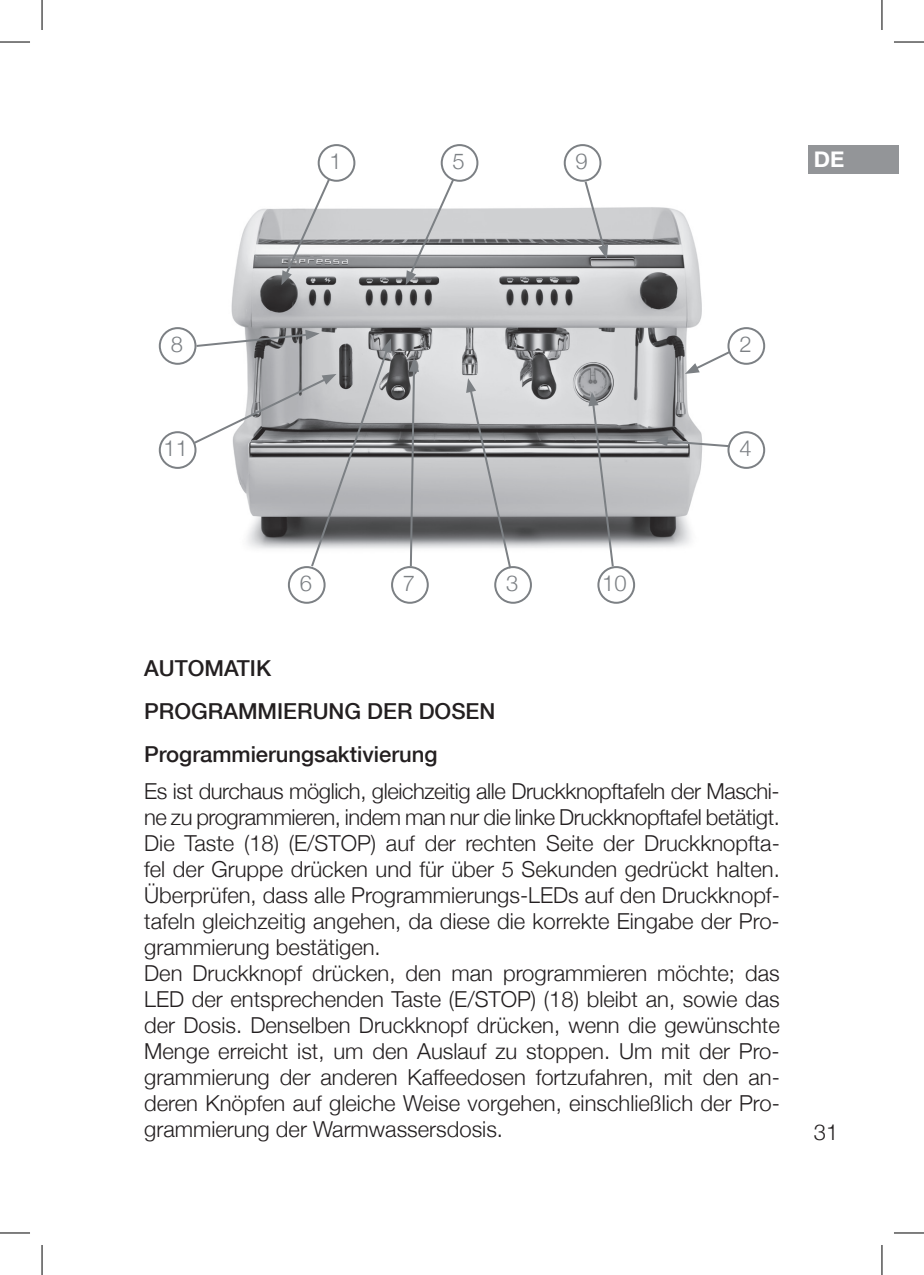
<style>
.page{position:relative;width:924px;height:1275px;background:#fff}
.page>*{position:absolute;margin:0;border:0;box-sizing:border-box;transform-origin:0 0}
.t1{font:300 22px/26px "Helvetica Neue";color:#231f20}
.t2{font:500 22px/43px "Helvetica Neue";color:#231f20}
.t3{font:300 22px "Helvetica Neue";color:#7c8084}
.t4{font:700 22px "Helvetica Neue";color:#fff}
</style>
<div class="page">
<div style="left:807px;top:145px;width:91px;height:29px;background:#939598"></div>
<img style="left:231px;top:207px;width:471px;height:342px">
<svg style="left:281px;top:177px;width:50px;height:108px"></svg>
<svg style="left:405px;top:177px;width:51px;height:108px"></svg>
<svg style="left:583px;top:179px;width:24px;height:80px"></svg>
<svg style="left:684px;top:349px;width:47px;height:25px"></svg>
<svg style="left:653px;top:436px;width:78px;height:12px"></svg>
<svg style="left:192px;top:330px;width:199px;height:238px"></svg>
<svg style="left:408px;top:358px;width:11px;height:210px;background:#9d9ea1"></svg>
<svg style="left:466px;top:378px;width:46px;height:192px;background:#b0b1b3"></svg>
<svg style="left:588px;top:392px;width:26px;height:174px;background:#a8a9ab"></svg>
<div style="left:317px;top:144px;width:38px;height:38px;border:2px solid #7c8084;border-radius:50%"></div>
<div style="left:288px;top:566px;width:37px;height:38px;border:2px solid #7c8084;border-radius:50%"></div>
<div style="left:391px;top:566px;width:37px;height:38px;border:2px solid #7c8084;border-radius:50%"></div>
<div style="left:494px;top:566px;width:37px;height:38px;border:2px solid #7c8084;border-radius:50%"></div>
<div style="left:597px;top:566px;width:37px;height:38px;border:2px solid #7c8084;border-radius:50%"></div>
<div style="left:159px;top:327px;width:37px;height:38px;border:2px solid #7c8084;border-radius:50%"></div>
<div style="left:727px;top:327px;width:37px;height:38px;border:2px solid #7c8084;border-radius:50%"></div>
<div style="left:159px;top:431px;width:37px;height:38px;border:2px solid #7c8084;border-radius:50%"></div>
<div style="left:727px;top:431px;width:37px;height:38px;border:2px solid #7c8084;border-radius:50%"></div>
<div style="left:440px;top:144px;width:38px;height:38px;border:2px solid #7c8084;border-radius:50%"></div>
<div style="left:563px;top:144px;width:38px;height:38px;border:2px solid #7c8084;border-radius:50%"></div>
<hr style="left:0;top:42px;width:30px;height:1px;background:#000">
<hr style="left:893px;top:42px;width:30px;height:1px;background:#000">
<hr style="left:0;top:1232px;width:30px;height:1px;background:#000">
<hr style="left:893px;top:1232px;width:30px;height:1px;background:#000">
<hr style="left:42px;top:0;width:1px;height:30px;background:#000">
<hr style="left:42px;top:1245px;width:1px;height:30px;background:#000">
<hr style="left:881px;top:0;width:1px;height:30px;background:#000">
<hr style="left:881px;top:1245px;width:1px;height:30px;background:#000">
<p class="t3" style="left:329px;top:144px;width:14px">1</p>
<p class="t3" style="left:452px;top:144px;width:14px">5</p>
<p class="t3" style="left:575px;top:144px;width:14px">9</p>
<p class="t4" style="left:813px;top:142px;width:32px">DE</p>
<p class="t3" style="left:171px;top:327px;width:14px">8</p>
<p class="t3" style="left:739px;top:327px;width:14px">2</p>
<p class="t3" style="left:163px;top:431px;width:26px">11</p>
<p class="t3" style="left:739px;top:431px;width:14px">4</p>
<p class="t3" style="left:299px;top:566px;width:14px">6</p>
<p class="t3" style="left:403px;top:566px;width:14px">7</p>
<p class="t3" style="left:506px;top:566px;width:14px">3</p>
<p class="t3" style="left:601px;top:566px;width:26px">10</p>
<p class="t2" style="left:144px;top:645px;width:352px">AUTOMATIK<br>PROGRAMMIERUNG DER DOSEN<br>Programmierungsaktivierung</p>
<p class="t1" style="left:144px;top:777px;width:637px">Es ist durchaus möglich, gleichzeitig alle Druckknopftafeln der Maschi&shy;ne zu programmieren, indem man nur die linke Druckknopftafel betätigt.<br>Die Taste (18) (E/STOP) auf der rechten Seite der Druckknopfta&shy;fel der Gruppe drücken und für über 5 Sekunden gedrückt halten.<br>Überprüfen, dass alle Programmierungs-LEDs auf den Druckknopf&shy;tafeln gleichzeitig angehen, da diese die korrekte Eingabe der Pro&shy;grammierung bestätigen.<br>Den Druckknopf drücken, den man programmieren möchte; das LED der entsprechenden Taste (E/STOP) (18) bleibt an, sowie das der Dosis. Denselben Druckknopf drücken, wenn die gewünschte Menge erreicht ist, um den Auslauf zu stoppen. Um mit der Pro&shy;grammierung der anderen Kaffeedosen fortzufahren, mit den an&shy;deren Knöpfen auf gleiche Weise vorgehen, einschließlich der Pro&shy;grammierung der Warmwassersdosis.</p>
<p class="t1" style="left:813px;top:1118px;width:26px">31</p>
</div>
